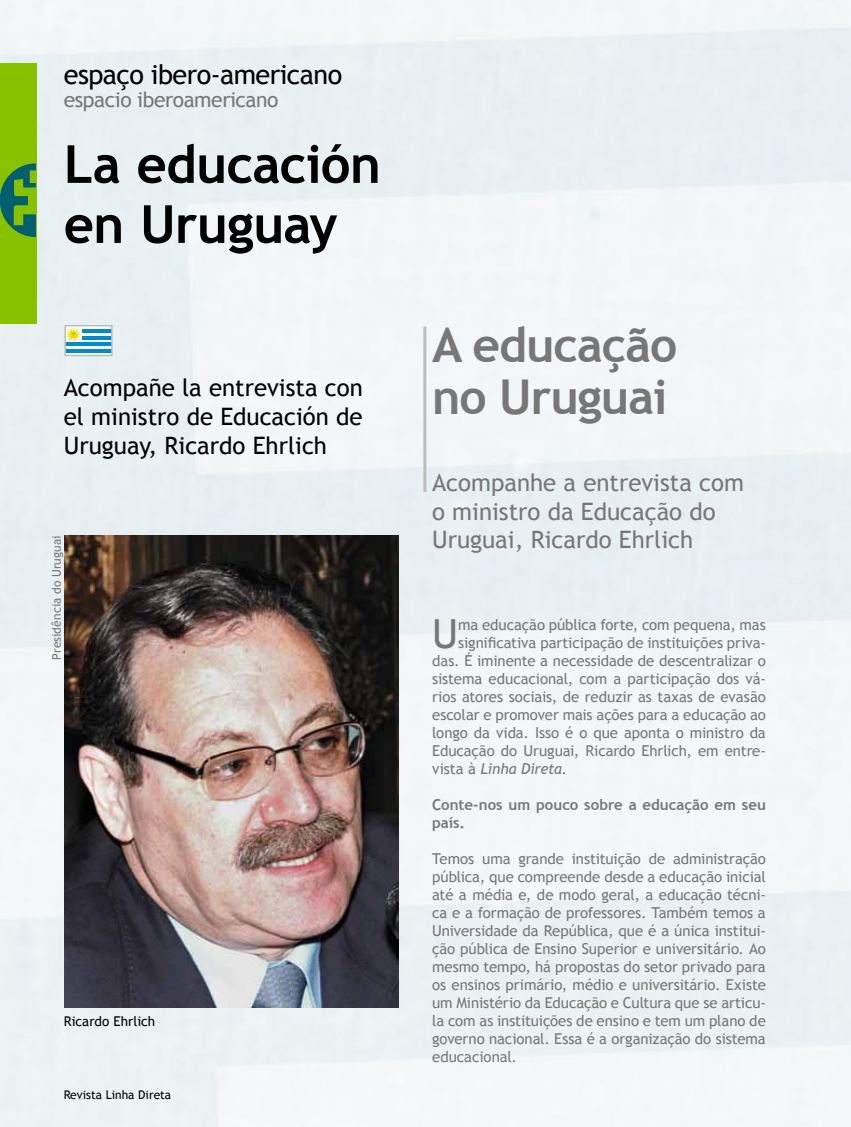
<style>
.page{position:relative;width:851px;height:1127px;background:#fff}
.page>*{position:absolute;margin:0;border:0;box-sizing:border-box;transform-origin:0 0}
.t1{font:700 52.5px/60px "Trebuchet MS";letter-spacing:-.015em;color:#000}
.t2{font:700 48px/52.5px "Trebuchet MS";letter-spacing:-.02em;color:#777}
.t3{font:40.2px "Trebuchet MS";color:#777}
.t4{font:27px "Trebuchet MS";letter-spacing:-.02em;color:#000}
.t5{font:24px/28.8px "Trebuchet MS";color:#000;text-align:justify}
.t6{font:24px/28.8px "Trebuchet MS";color:#777}
.t7{font:21px "Trebuchet MS";letter-spacing:-.02em;color:#777}
.t8{font:15px/18px "Trebuchet MS";letter-spacing:-.005em;color:#777;text-align:justify}
.t9{font:700 15px/18px "Trebuchet MS";color:#777}
.t10{font:italic 15px "Trebuchet MS";letter-spacing:-.02em;color:#777}
.t11{font:13.5px "Trebuchet MS";color:#000}
.t12{font:12px "Trebuchet MS";letter-spacing:.005em;color:#777}
.t13{font:12px "Trebuchet MS";color:#000}
.s1{font-style:normal}
</style>
<div class="page">
<div style="left:0;top:0;width:850px;height:1127px;background:#f0f5f7"></div>
<div style="left:0;top:64px;width:36px;height:260px;background:#88c100"></div>
<svg style="left:0;top:163px;width:36px;height:74px"></svg>
<hr style="left:423px;top:326px;width:3px;height:166px;background:#bcbcbc">
<svg style="left:67px;top:328px;width:43px;height:25px"></svg>
<hr style="left:82px;top:330px;width:30px;height:3px;background:#008acf">
<hr style="left:82px;top:336px;width:30px;height:3px;background:#008acf">
<hr style="left:65px;top:343px;width:47px;height:3px;background:#008acf">
<hr style="left:65px;top:349px;width:47px;height:3px;background:#008acf">
<svg style="left:67px;top:328px;width:14px;height:13px"></svg>
<div style="left:64px;top:325px;width:49px;height:31px;border:2px solid #bcbcbc"></div>
<img style="left:64px;top:536px;width:334px;height:472px">
<h3 class="t4" style="left:64px;top:58px;width:280px">espaço ibero-americano</h3>
<h3 class="t7" style="left:64px;top:87px;width:216px">espacio iberoamericano</h3>
<h1 class="t1" style="left:64px;top:134px;width:318px">La educación en Uruguay</h1>
<h3 class="t5" style="left:64px;top:374px;width:300px">Acompañe la entrevista con el ministro de Educación de Uruguay, Ricardo Ehrlich</h3>
<p class="t12" style="left:50px;top:660px;width:125px;rotate:-90deg">Presidência do Uruguai</p>
<p class="t11" style="left:64px;top:1013px;width:93px">Ricardo Ehrlich</p>
<p class="t13" style="left:64px;top:1088px;width:109px">Revista Linha Direta</p>
<h2 class="t2" style="left:432px;top:319px;width:246px">A educação no Uruguai</h2>
<h3 class="t6" style="left:432px;top:468px;width:313px">Acompanhe a entrevista com o ministro da Educação do<br>Uruguai, Ricardo Ehrlich</h3>
<h3 class="t3" style="left:432px;top:610px;width:28px">U</h3>
<p class="t8" style="left:458px;top:616px;width:309px">ma educação pública forte, com pequena, mas</p>
<p class="t8" style="left:458px;top:634px;width:309px">significativa participação de instituições priva-</p>
<p class="t8" style="left:432px;top:652px;width:335px">das. É iminente a necessidade de descentralizar o</p>
<p class="t8" style="left:432px;top:670px;width:335px">sistema educacional, com a participação dos vá-</p>
<p class="t8" style="left:432px;top:688px;width:335px">rios atores sociais, de reduzir as taxas de evasão</p>
<p class="t8" style="left:432px;top:706px;width:335px">escolar e promover mais ações para a educação ao</p>
<p class="t8" style="left:432px;top:724px;width:335px">longo da vida. Isso é o que aponta o ministro da</p>
<p class="t8" style="left:432px;top:742px;width:335px">Educação do Uruguai, Ricardo Ehrlich, em entre-</p>
<p class="t10" style="left:432px;top:760px;width:136px"><span class="s1">vista à</span> Linha Direta<span class="s1">.</span></p>
<p class="t9" style="left:432px;top:796px;width:335px">Conte-nos um pouco sobre a educação em seu país.</p>
<p class="t8" style="left:432px;top:850px;width:335px">Temos uma grande instituição de administração pública, que compreende desde a educação inicial até a média e, de modo geral, a educação técni&shy;ca e a formação de professores. Também temos a Universidade da República, que é a única institui&shy;ção pública de Ensino Superior e universitário. Ao mesmo tempo, há propostas do setor privado para os ensinos primário, médio e universitário. Existe um Ministério da Educação e Cultura que se articu&shy;la com as instituições de ensino e tem um plano de governo nacional. Essa é a organização do sistema educacional.</p>
</div>
